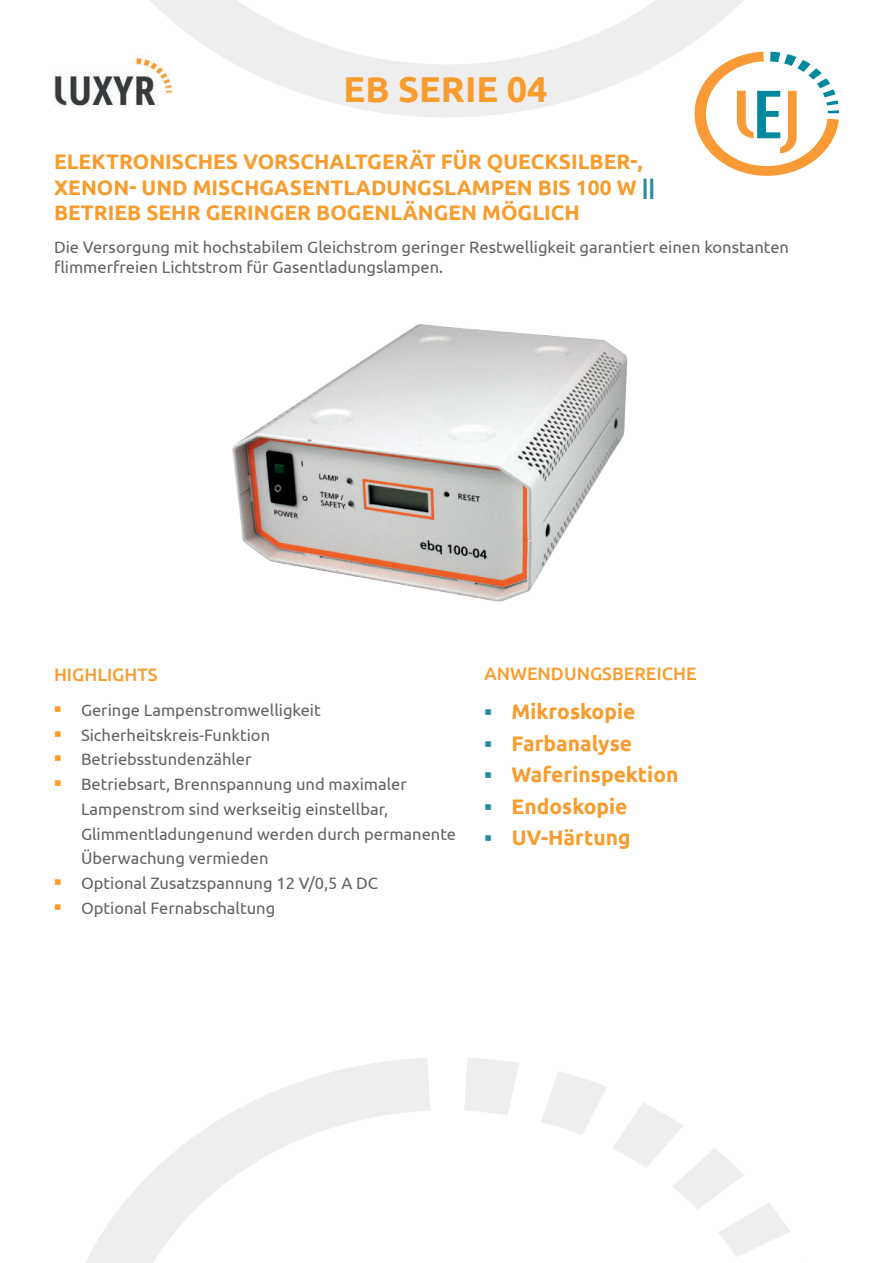
<style>
.page{position:relative;width:893px;height:1263px;background:#fff}
.page>*{position:absolute;margin:0;border:0;box-sizing:border-box;transform-origin:0 0}
.t1{font:700 36px "Ubuntu";color:#f89c2d}
.t2{font:700 21px/25.2px "Ubuntu";color:#f89c2d}
.t3{font:500 18px "Ubuntu";color:#f89c2d}
.t4{font:16.5px/24.8px "Ubuntu";color:#636366}
.s1{color:#25899e}
.s2{font-family:"Arial";font-weight:700;font-size:21px;color:#f89c2d}
.s3{font-family:"Arial";color:#25899e}
</style>
<div class="page">
<svg style="left:150px;top:0;width:626px;height:118px"></svg>
<svg style="left:695px;top:52px;width:144px;height:124px"></svg>
<svg style="left:85px;top:1058px;width:345px;height:205px"></svg>
<svg style="left:541px;top:1071px;width:249px;height:186px"></svg>
<svg style="left:464px;top:1058px;width:55px;height:57px"></svg>
<img style="left:54px;top:54px;width:118px;height:58px">
<img style="left:232px;top:324px;width:396px;height:278px">
<h1 class="t1" style="left:344px;top:74px;width:206px">EB SERIE 04</h1>
<p class="t2" style="left:54px;top:149px;width:603px">ELEKTRONISCHES VORSCHALTGERÄT FÜR QUECKSILBER-,<br>XENON- UND MISCHGASENTLADUNGSLAMPEN BIS 100 W <span class="s1">||<br></span>BETRIEB SEHR GERINGER BOGENLÄNGEN MÖGLICH</p>
<p class="t4" style="left:54px;top:238px;width:736px;line-height:19.8px">Die Versorgung mit hochstabilem Gleichstrom geringer Restwelligkeit garantiert einen konstanten flimmerfreien Lichtstrom für Gasentladungslampen.</p>
<p class="t3" style="left:54px;top:664px;width:105px">HIGHLIGHTS</p>
<p class="t3" style="left:485px;top:664px;width:214px">ANWENDUNGSBEREICHE</p>
<p class="t4" style="left:54px;top:698px;width:268px"><span class="s2">▪</span> Geringe Lampenstromwelligkeit</p>
<p class="t4" style="left:54px;top:723px;width:218px"><span class="s2">▪</span> Sicherheitskreis-Funktion</p>
<p class="t4" style="left:54px;top:748px;width:199px"><span class="s2">▪</span> Betriebsstundenzähler</p>
<p class="t4" style="left:81px;top:773px;width:377px;text-indent:-27px"><span class="s2">▪</span> Betriebsart, Brennspannung und maximaler Lampenstrom sind werkseitig einstellbar, Glimmentladungenund werden durch permanente Überwachung vermieden</p>
<p class="t4" style="left:54px;top:872px;width:326px"><span class="s2">▪</span> Optional Zusatzspannung 12 V/0,5 A DC</p>
<p class="t4" style="left:54px;top:896px;width:223px"><span class="s2">▪</span> Optional Fernabschaltung</p>
<p class="t2" style="left:485px;top:700px;width:152px"><span class="s3">▪</span> Mikroskopie</p>
<p class="t2" style="left:485px;top:732px;width:149px"><span class="s3">▪</span> Farbanalyse</p>
<p class="t2" style="left:485px;top:763px;width:195px"><span class="s3">▪</span> Waferinspektion</p>
<p class="t2" style="left:485px;top:795px;width:144px"><span class="s3">▪</span> Endoskopie</p>
<p class="t2" style="left:485px;top:826px;width:147px"><span class="s3">▪</span> UV-Härtung</p>
</div>
